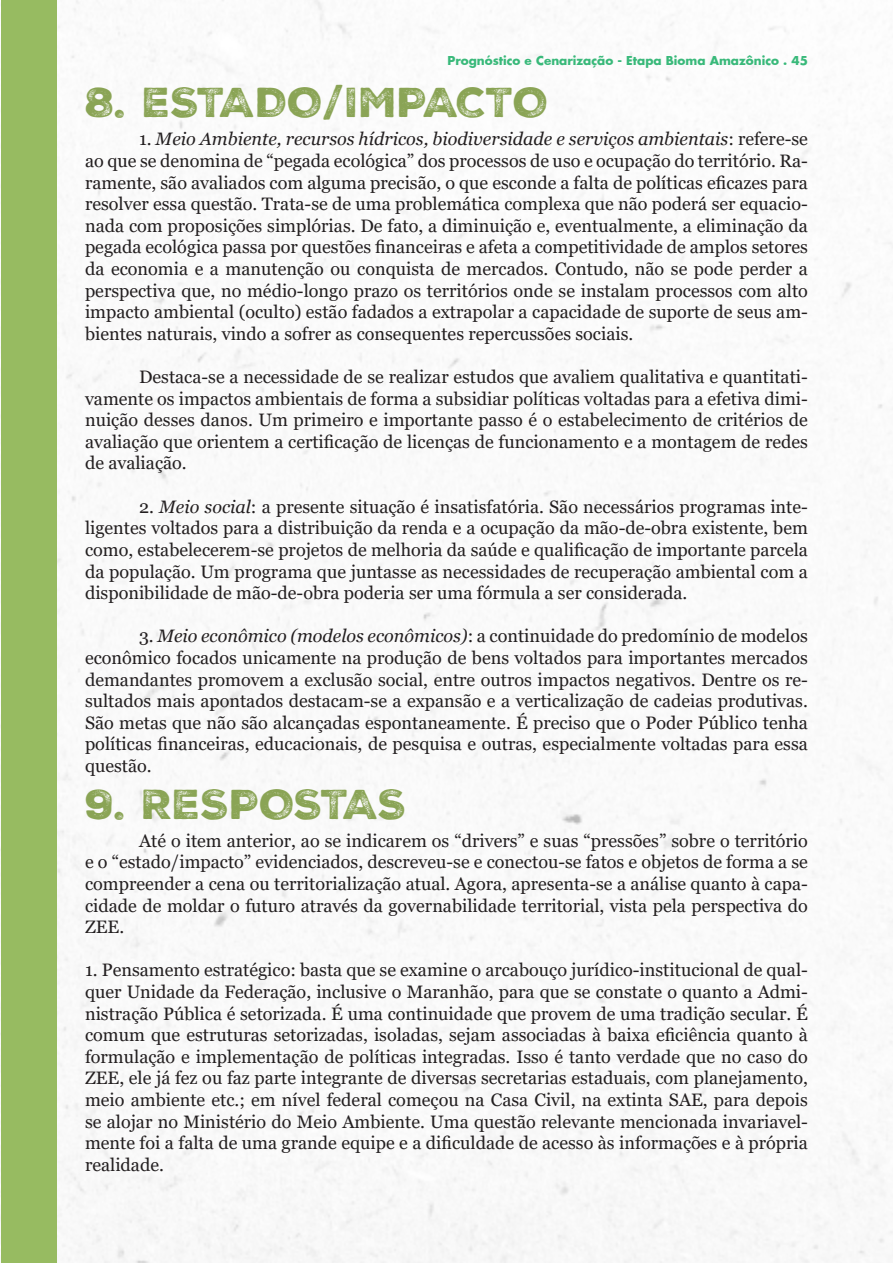
<style>
.page{position:relative;width:893px;height:1263px;background:#fff}
.page>*{position:absolute;margin:0;border:0;box-sizing:border-box;transform-origin:0 0}
.t1{font:40.5px "Nexa Rust Sans Black 03";letter-spacing:-.01em;color:#8aa455}
.t2{font:18px/21.6px "Georgia";color:#231f20;text-align:justify}
.t3{font:700 12px "Futura";color:#39b97a}
.s1{font-style:italic}
</style>
<div class="page">
<img style="left:0;top:0;width:893px;height:1263px">
<div style="left:1px;top:0;width:56px;height:1263px;background:#97bb61"></div>
<p class="t3" style="left:448px;top:53px;width:362px">Prognóstico e Cenarização - Etapa Bioma Amazônico . 45</p>
<p class="t1" style="left:85px;top:75px;width:465px">8. ESTADO/IMPACTO</p>
<p class="t2" style="left:85px;top:129px;width:724px;text-indent:54px">1. <span class="s1">Meio Ambiente, recursos hídricos, biodiversidade e serviços ambientais</span>: refere-se ao que se denomina de “pegada ecológica” dos processos de uso e ocupação do território. Ra&shy;ramente, são avaliados com alguma precisão, o que esconde a falta de políticas eficazes para resolver essa questão. Trata-se de uma problemática complexa que não poderá ser equacio&shy;nada com proposições simplórias. De fato, a diminuição e, eventualmente, a eliminação da pegada ecológica passa por questões financeiras e afeta a competitividade de amplos setores da economia e a manutenção ou conquista de mercados. Contudo, não se pode perder a perspectiva que, no médio-longo prazo os territórios onde se instalam processos com alto impacto ambiental (oculto) estão fadados a extrapolar a capacidade de suporte de seus am&shy;bientes naturais, vindo a sofrer as consequentes repercussões sociais.</p>
<p class="t2" style="left:85px;top:366px;width:724px;text-indent:54px">Destaca-se a necessidade de se realizar estudos que avaliem qualitativa e quantitati&shy;vamente os impactos ambientais de forma a subsidiar políticas voltadas para a efetiva dimi&shy;nuição desses danos. Um primeiro e importante passo é o estabelecimento de critérios de avaliação que orientem a certificação de licenças de funcionamento e a montagem de redes de avaliação.</p>
<p class="t2" style="left:85px;top:496px;width:724px;text-indent:54px">2. <span class="s1">Meio social</span>: a presente situação é insatisfatória. São necessários programas inte&shy;ligentes voltados para a distribuição da renda e a ocupação da mão-de-obra existente, bem como, estabelecerem-se projetos de melhoria da saúde e qualificação de importante parcela da população. Um programa que juntasse as necessidades de recuperação ambiental com a disponibilidade de mão-de-obra poderia ser uma fórmula a ser considerada.</p>
<p class="t2" style="left:85px;top:626px;width:724px;text-indent:54px">3. <span class="s1">Meio econômico (modelos econômicos)</span>: a continuidade do predomínio de modelos econômico focados unicamente na produção de bens voltados para importantes mercados demandantes promovem a exclusão social, entre outros impactos negativos. Dentre os re&shy;sultados mais apontados destacam-se a expansão e a verticalização de cadeias produtivas.<br>São metas que não são alcançadas espontaneamente. É preciso que o Poder Público tenha políticas financeiras, educacionais, de pesquisa e outras, especialmente voltadas para essa questão.</p>
<p class="t1" style="left:85px;top:777px;width:323px">9. RESPOSTAS</p>
<p class="t2" style="left:85px;top:830px;width:724px;text-indent:54px">Até o item anterior, ao se indicarem os “drivers” e suas “pressões” sobre o território e o “estado/impacto” evidenciados, descreveu-se e conectou-se fatos e objetos de forma a se compreender a cena ou territorialização atual. Agora, apresenta-se a análise quanto à capa&shy;cidade de moldar o futuro através da governabilidade territorial, vista pela perspectiva do ZEE.</p>
<p class="t2" style="left:85px;top:960px;width:724px">1. Pensamento estratégico: basta que se examine o arcabouço jurídico-institucional de qual&shy;quer Unidade da Federação, inclusive o Maranhão, para que se constate o quanto a Admi&shy;nistração Pública é setorizada. É uma continuidade que provem de uma tradição secular. É comum que estruturas setorizadas, isoladas, sejam associadas à baixa eficiência quanto à formulação e implementação de políticas integradas. Isso é tanto verdade que no caso do ZEE, ele já fez ou faz parte integrante de diversas secretarias estaduais, com planejamento, meio ambiente etc.; em nível federal começou na Casa Civil, na extinta SAE, para depois se alojar no Ministério do Meio Ambiente. Uma questão relevante mencionada invariavel&shy;mente foi a falta de uma grande equipe e a dificuldade de acesso às informações e à própria realidade.</p>
</div>
